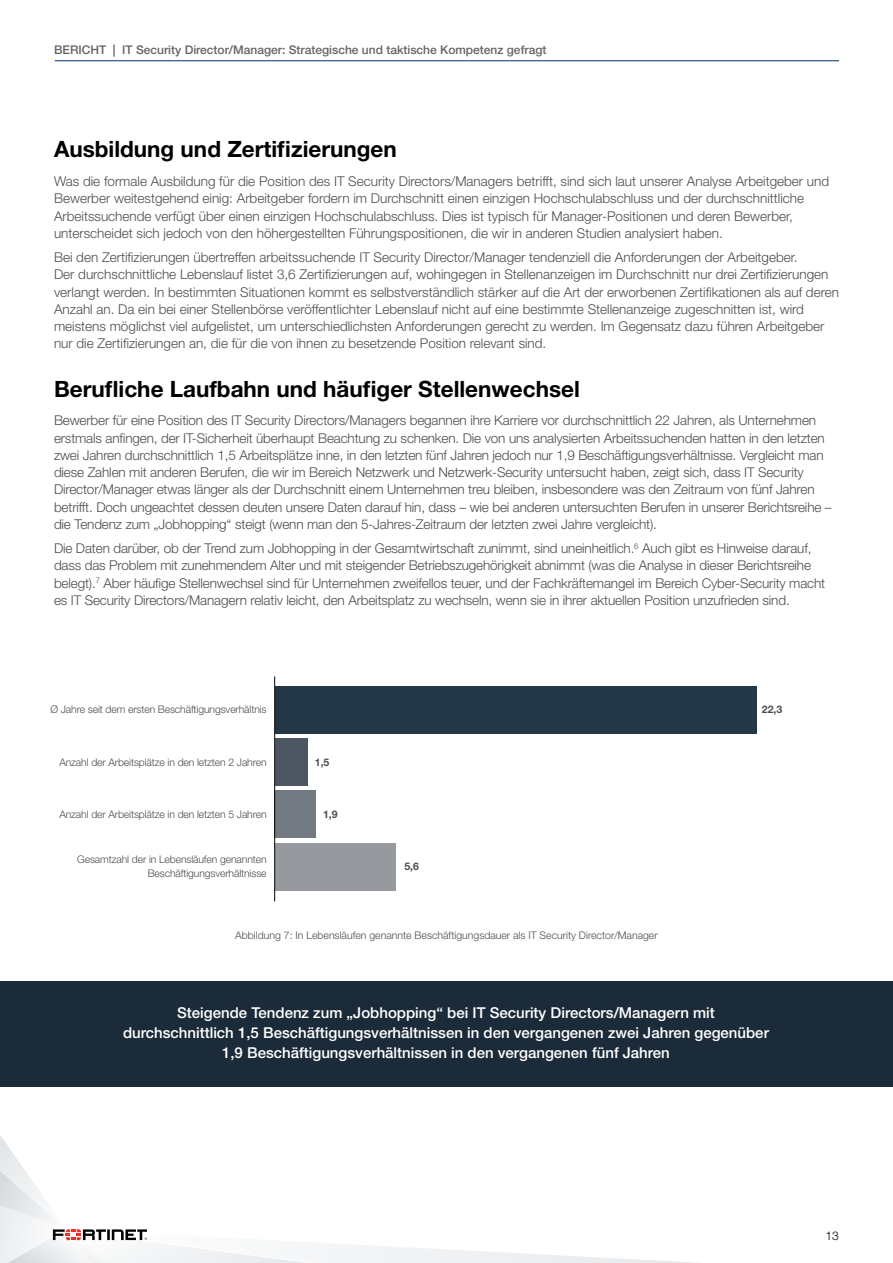
<style>
.page{position:relative;width:893px;height:1263px;background:#fff}
.page>*{position:absolute;margin:0;border:0;box-sizing:border-box;transform-origin:0 0}
.t1{font:700 22.5px "Helvetica Neue LT Pro";color:#000}
.t2{font:500 15px/19.8px "Helvetica Neue LT Pro";color:#fff;text-align:center}
.t3{font:300 13.5px/17.2px "Helvetica Neue LT Pro";letter-spacing:-.01em;color:#4d4d4f}
.t4{font:500 12px "Helvetica Neue LT Pro";color:#636466}
.t5{font:300 12px "Helvetica Neue LT Pro";color:#000}
.t6{font:300 10.5px/14px "Helvetica Neue LT Pro";letter-spacing:-.01em;color:#4d4d4f;text-align:right}
.t7{font:700 10.5px "Helvetica Neue LT Pro";color:#4d4d4f}
.s1{font-weight:700}
</style>
<div class="page">
<svg style="left:0;top:1135px;width:697px;height:128px"></svg>
<hr style="left:55px;top:60px;width:784px;height:1px;background:#002d74">
<div style="left:275px;top:843px;width:121px;height:47px;background:#969a9e"></div>
<div style="left:275px;top:791px;width:41px;height:47px;background:#737980"></div>
<div style="left:275px;top:738px;width:32px;height:47px;background:#4d5761"></div>
<div style="left:275px;top:686px;width:481px;height:47px;background:#233746"></div>
<hr style="left:274px;top:676px;width:1px;height:225px;background:#000">
<div style="left:0;top:981px;width:893px;height:106px;background:#1c2b39"></div>
<p class="t4" style="left:54px;top:42px;width:494px">BERICHT <span class="s1">|</span> IT Security Director/Manager: Strategische und taktische Kompetenz gefragt</p>
<h1 class="t1" style="left:54px;top:135px;width:344px">Ausbildung und Zertifizierungen</h1>
<p class="t3" style="left:54px;top:172px;width:777px">Was die formale Ausbildung für die Position des IT Security Directors/Managers betrifft, sind sich laut unserer Analyse Arbeitgeber und Bewerber weitestgehend einig: Arbeitgeber fordern im Durchschnitt einen einzigen Hochschulabschluss und der durchschnittliche Arbeitssuchende verfügt über einen einzigen Hochschulabschluss. Dies ist typisch für Manager-Positionen und deren Bewerber, unterscheidet sich jedoch von den höhergestellten Führungspositionen, die wir in anderen Studien analysiert haben.</p>
<p class="t3" style="left:54px;top:248px;width:786px">Bei den Zertifizierungen übertreffen arbeitssuchende IT Security Director/Manager tendenziell die Anforderungen der Arbeitgeber.<br>Der durchschnittliche Lebenslauf listet 3,6 Zertifizierungen auf, wohingegen in Stellenanzeigen im Durchschnitt nur drei Zertifizierungen verlangt werden. In bestimmten Situationen kommt es selbstverständlich stärker auf die Art der erworbenen Zertifikationen als auf deren Anzahl an. Da ein bei einer Stellenbörse veröffentlichter Lebenslauf nicht auf eine bestimmte Stellenanzeige zugeschnitten ist, wird meistens möglichst viel aufgelistet, um unterschiedlichsten Anforderungen gerecht zu werden. Im Gegensatz dazu führen Arbeitgeber nur die Zertifizierungen an, die für die von ihnen zu besetzende Position relevant sind.</p>
<h1 class="t1" style="left:54px;top:374px;width:527px">Berufliche Laufbahn und häufiger Stellenwechsel</h1>
<p class="t3" style="left:54px;top:412px;width:779px">Bewerber für eine Position des IT Security Directors/Managers begannen ihre Karriere vor durchschnittlich 22 Jahren, als Unternehmen erstmals anfingen, der IT-Sicherheit überhaupt Beachtung zu schenken. Die von uns analysierten Arbeitssuchenden hatten in den letzten zwei Jahren durchschnittlich 1,5 Arbeitsplätze inne, in den letzten fünf Jahren jedoch nur 1,9 Beschäftigungsverhältnisse. Vergleicht man diese Zahlen mit anderen Berufen, die wir im Bereich Netzwerk und Netzwerk-Security untersucht haben, zeigt sich, dass IT Security Director/Manager etwas länger als der Durchschnitt einem Unternehmen treu bleiben, insbesondere was den Zeitraum von fünf Jahren betrifft. Doch ungeachtet dessen deuten unsere Daten darauf hin, dass – wie bei anderen untersuchten Berufen in unserer Berichtsreihe – die Tendenz zum „Jobhopping“ steigt (wenn man den 5-Jahres-Zeitraum der letzten zwei Jahre vergleicht).</p>
<p class="t3" style="left:54px;top:539px;width:773px">Die Daten darüber, ob der Trend zum Jobhopping in der Gesamtwirtschaft zunimmt, sind uneinheitlich.<sup>6</sup> Auch gibt es Hinweise darauf, dass das Problem mit zunehmendem Alter und mit steigender Betriebszugehörigkeit abnimmt (was die Analyse in dieser Berichtsreihe belegt).<sup>7</sup> Aber häufige Stellenwechsel sind für Unternehmen zweifellos teuer, und der Fachkräftemangel im Bereich Cyber-Security macht es IT Security Directors/Managern relativ leicht, den Arbeitsplatz zu wechseln, wenn sie in ihrer aktuellen Position unzufrieden sind.</p>
<p class="t6" style="left:50px;top:702px;width:218px">Ø Jahre seit dem ersten Beschäftigungsverhältnis</p>
<p class="t6" style="left:59px;top:755px;width:209px">Anzahl der Arbeitsplätze in den letzten 2 Jahren</p>
<p class="t6" style="left:59px;top:807px;width:209px">Anzahl der Arbeitsplätze in den letzten 5 Jahren</p>
<p class="t6" style="left:77px;top:852px;width:191px">Gesamtzahl der in Lebensläufen genannten<br>Beschäftigungsverhältnisse</p>
<p class="t7" style="left:315px;top:755px;width:16px">1,5</p>
<p class="t7" style="left:323px;top:808px;width:16px">1,9</p>
<p class="t7" style="left:404px;top:860px;width:16px">5,6</p>
<p class="t6" style="left:235px;top:928px;width:424px">Abbildung 7: In Lebensläufen genannte Beschäftigungsdauer als IT Security Director/Manager</p>
<p class="t7" style="left:762px;top:703px;width:22px">22,3</p>
<p class="t2" style="left:123px;top:1002px;width:647px">Steigende Tendenz zum „Jobhopping“ bei IT Security Directors/Managern mit durchschnittlich 1,5 Beschäftigungsverhältnissen in den vergangenen zwei Jahren gegenüber<br>1,9 Beschäftigungsverhältnissen in den vergangenen fünf Jahren</p>
<p class="t5" style="left:826px;top:1229px;width:15px">13</p>
</div>
